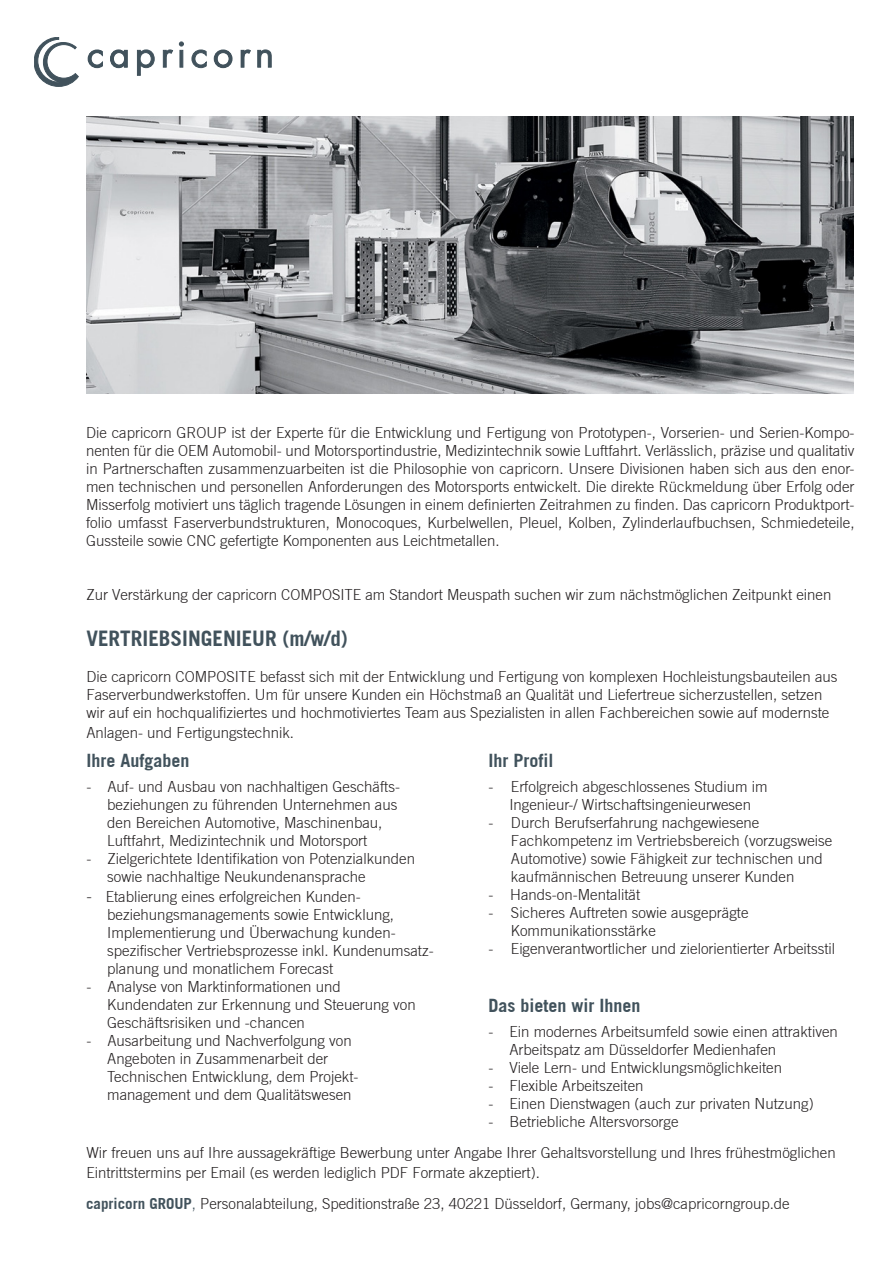
<style>
.page{position:relative;width:893px;height:1263px;background:#fff}
.page>*{position:absolute;margin:0;border:0;box-sizing:border-box;transform-origin:0 0}
.t1{font:700 21px "Trade Gothic";color:#41525c}
.t2{font:700 18px "Trade Gothic";color:#41525c}
.t3{font:300 15px/18px "Trade Gothic";color:#231f20}
.s1{font-size:16.5px}
.s2{font-weight:700;color:#41525c}
.s3{color:#41525c}
</style>
<div class="page">
<svg style="left:88px;top:50px;width:14px;height:18px"></svg>
<svg style="left:110px;top:50px;width:17px;height:18px"></svg>
<svg style="left:137px;top:50px;width:17px;height:25px"></svg>
<svg style="left:163px;top:50px;width:10px;height:17px"></svg>
<svg style="left:179px;top:42px;width:4px;height:4px"></svg>
<div style="left:180px;top:50px;width:3px;height:17px;border:1px solid #41525c"></div>
<svg style="left:192px;top:50px;width:14px;height:18px"></svg>
<svg style="left:214px;top:50px;width:18px;height:18px"></svg>
<svg style="left:241px;top:50px;width:9px;height:17px"></svg>
<svg style="left:258px;top:50px;width:13px;height:17px"></svg>
<svg style="left:34px;top:37px;width:44px;height:49px"></svg>
<img style="left:86px;top:117px;width:767px;height:277px">
<p class="t3" style="left:86px;top:423px;width:770px;text-align:justify">Die capricorn GROUP ist der Experte für die Entwicklung und Fertigung von Prototypen-, Vorserien- und Serien-Kompo&shy;nenten für die OEM Automobil- und Motorsportindustrie, Medizintechnik sowie Luftfahrt. Verlässlich, präzise und qualitativ in Partnerschaften zusammenzuarbeiten ist die Philosophie von capricorn. Unsere Divisionen haben sich aus den enor&shy;men technischen und personellen Anforderungen des Motorsports entwickelt. Die direkte Rückmeldung über Erfolg oder Misserfolg motiviert uns täglich tragende Lösungen in einem definierten Zeitrahmen zu finden. Das capricorn Produktport&shy;folio umfasst Faserverbundstrukturen, Monocoques, Kurbelwellen, Pleuel, Kolben, Zylinderlaufbuchsen, Schmiedeteile, Gussteile sowie CNC gefertigte Komponenten aus Leichtmetallen.</p>
<p class="t3" style="left:86px;top:585px;width:746px">Zur Verstärkung der capricorn COMPOSITE am Standort Meuspath suchen wir zum nächstmöglichen Zeitpunkt einen</p>
<p class="t1" style="left:86px;top:626px;width:263px">VERTRIEBSINGENIEUR (m/w/d)</p>
<p class="t3" style="left:86px;top:668px;width:752px">Die capricorn COMPOSITE befasst sich mit der Entwicklung und Fertigung von komplexen Hochleistungsbauteilen aus<br>Faserverbundwerkstoffen. Um für unsere Kunden ein Höchstmaß an Qualität und Liefertreue sicherzustellen, setzen wir auf ein hochqualifiziertes und hochmotiviertes Team aus Spezialisten in allen Fachbereichen sowie auf modernste</p>
<p class="t3" style="left:86px;top:723px;width:209px">Anlagen- und Fertigungstechnik.</p>
<p class="t2" style="left:86px;top:749px;width:105px">Ihre Aufgaben</p>
<p class="t3" style="left:86px;top:778px;width:315px">- Auf- und Ausbau von nachhaltigen Geschäfts-</p>
<p class="t3" style="left:107px;top:796px;width:292px">beziehungen zu führenden Unternehmen aus</p>
<p class="t3" style="left:107px;top:814px;width:277px">den Bereichen Automotive, Maschinenbau,</p>
<p class="t3" style="left:107px;top:832px;width:262px">Luftfahrt, Medizintechnik und Motorsport</p>
<p class="t3" style="left:86px;top:850px;width:330px">- Zielgerichtete Identifikation von Potenzialkunden</p>
<p class="t3" style="left:107px;top:868px;width:260px">sowie nachhaltige Neukundenansprache</p>
<p class="t3" style="left:86px;top:887px;width:276px"><span class="s1">-</span> Etablierung eines erfolgreichen Kunden-</p>
<p class="t3" style="left:107px;top:905px;width:288px">beziehungsmanagements sowie Entwicklung,</p>
<p class="t3" style="left:107px;top:923px;width:290px">Implementierung und Überwachung kunden-</p>
<p class="t3" style="left:107px;top:941px;width:328px">spezifischer Vertriebsprozesse inkl. Kundenumsatz-</p>
<p class="t3" style="left:107px;top:959px;width:227px">planung und monatlichem Forecast</p>
<p class="t3" style="left:86px;top:977px;width:256px">- Analyse von Marktinformationen und</p>
<p class="t3" style="left:107px;top:995px;width:310px">Kundendaten zur Erkennung und Steuerung von</p>
<p class="t3" style="left:107px;top:1013px;width:199px">Geschäftsrisiken und -chancen</p>
<p class="t3" style="left:86px;top:1031px;width:267px">- Ausarbeitung und Nachverfolgung von</p>
<p class="t3" style="left:107px;top:1049px;width:222px">Angeboten in Zusammenarbeit der</p>
<p class="t3" style="left:107px;top:1067px;width:253px">Technischen Entwicklung, dem Projekt-</p>
<p class="t3" style="left:107px;top:1085px;width:246px">management und dem Qualitätswesen</p>
<p class="t2" style="left:488px;top:749px;width:67px">Ihr Profil</p>
<p class="t3" style="left:488px;top:778px;width:281px">- Erfolgreich abgeschlossenes Studium im</p>
<p class="t3" style="left:509px;top:796px;width:243px">Ingenieur-/ Wirtschaftsingenieurwesen</p>
<p class="t3" style="left:488px;top:814px;width:272px">- Durch Berufserfahrung nachgewiesene</p>
<p class="t3" style="left:511px;top:832px;width:323px">Fachkompetenz im Vertriebsbereich (vorzugsweise</p>
<p class="t3" style="left:511px;top:850px;width:313px">Automotive) sowie Fähigkeit zur technischen und</p>
<p class="t3" style="left:511px;top:868px;width:285px">kaufmännischen Betreuung unserer Kunden</p>
<p class="t3" style="left:488px;top:886px;width:153px">- Hands-on-Mentalität</p>
<p class="t3" style="left:488px;top:904px;width:262px">- Sicheres Auftreten sowie ausgeprägte</p>
<p class="t3" style="left:511px;top:922px;width:146px">Kommunikationsstärke</p>
<p class="t3" style="left:488px;top:940px;width:348px">- Eigenverantwortlicher und zielorientierter Arbeitsstil</p>
<p class="t2" style="left:488px;top:994px;width:154px">Das bieten wir Ihnen</p>
<p class="t3" style="left:488px;top:1023px;width:351px">- Ein modernes Arbeitsumfeld sowie einen attraktiven</p>
<p class="t3" style="left:509px;top:1041px;width:268px">Arbeitspatz am Düsseldorfer Medienhafen</p>
<p class="t3" style="left:488px;top:1059px;width:295px">- Viele Lern- und Entwicklungsmöglichkeiten</p>
<p class="t3" style="left:488px;top:1077px;width:157px">- Flexible Arbeitszeiten</p>
<p class="t3" style="left:488px;top:1095px;width:327px">- Einen Dienstwagen (auch zur privaten Nutzung)</p>
<p class="t3" style="left:488px;top:1113px;width:192px">- Betriebliche Altersvorsorge</p>
<p class="t3" style="left:86px;top:1143px;width:751px;line-height:19.8px">Wir freuen uns auf Ihre aussagekräftige Bewerbung unter Angabe Ihrer Gehaltsvorstellung und Ihres frühestmöglichen<br>Eintrittstermins per Email (es werden lediglich PDF Formate akzeptiert).</p>
<p class="t3" style="left:86px;top:1194px;width:705px"><span class="s2">capricorn GROUP</span><span class="s3">,</span> Personalabteilung, Speditionstraße 23, 40221 Düsseldorf, Germany, jobs@capricorngroup.de</p>
</div>
